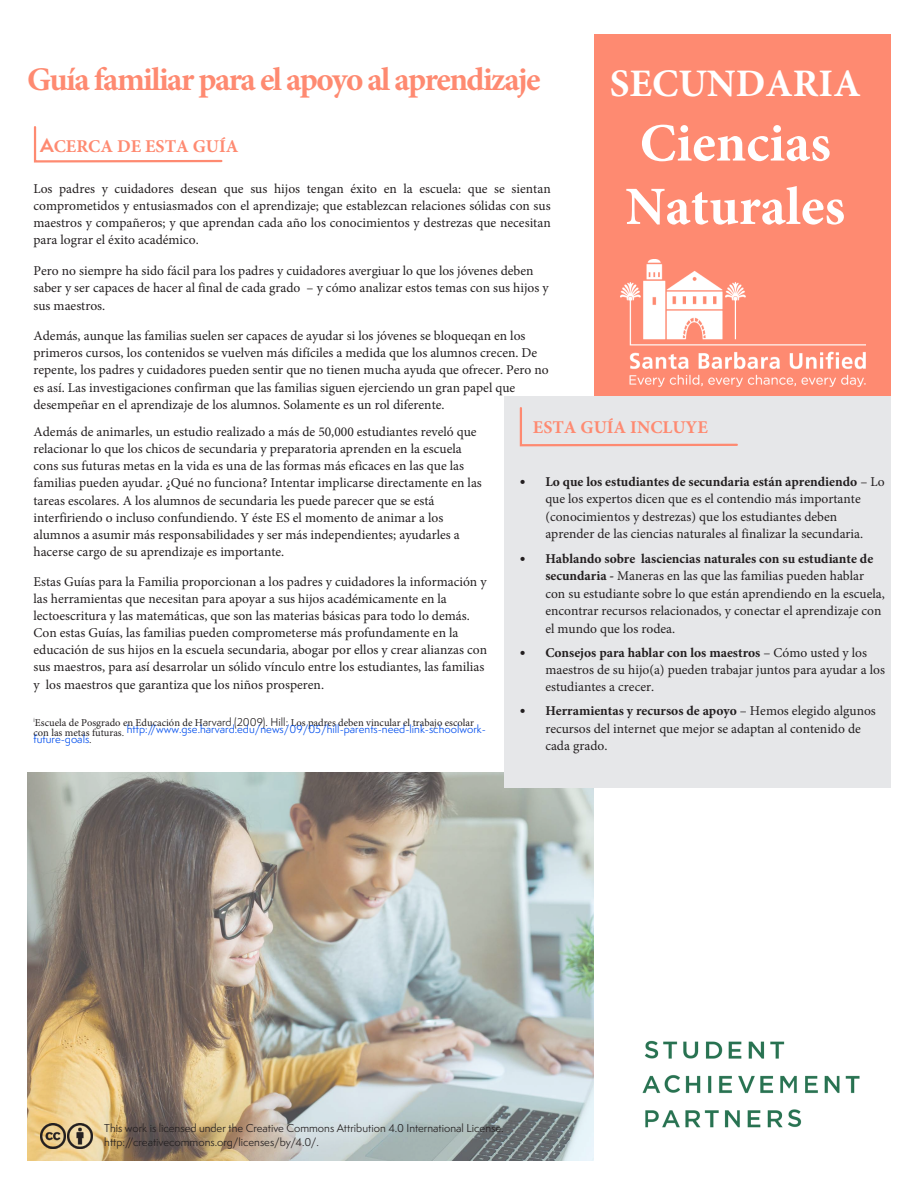
<style>
.page{position:relative;width:918px;height:1188px;background:#fff}
.page>*{position:absolute;margin:0;border:0;box-sizing:border-box;transform-origin:0 0}
.t1{font:700 54px/63.4px "Minion Pro";color:#fff}
.t2{font:700 39px "Minion Pro";color:#fff}
.t3{font:700 33px "Minion Pro";letter-spacing:-.045em;color:#fe8a71}
.t4{font:700 18px "Minion Pro";color:#fe8a71}
.t5{font:13.5px/17.1px "Minion Pro";color:#231f20}
.t6{font:10.5px "Semplicita Pro";color:#231f20}
.t7{font:10.5px/10.5px "Semplicita Pro";color:#004eee}
.t8{font:10.5px "Minion Pro";color:#231f20}
.s1{font-family:"Semplicita Pro"}
.s2{font-family:"Semplicita Pro";font-weight:600}
.s3{font-weight:700}
.s4{font-family:"Minion Pro";color:#231f20}
.s5{color:#231f20}
</style>
<div class="page">
<img style="left:27px;top:772px;width:567px;height:389px">
<div style="left:594px;top:34px;width:297px;height:428px;background:#fe8a71"></div>
<svg style="left:33px;top:126px;width:190px;height:37px"></svg>
<img style="left:40px;top:1123px;width:52px;height:25px">
<div style="left:504px;top:396px;width:387px;height:391px;background:#e6e7e9"></div>
<svg style="left:519px;top:420px;width:219px;height:27px"></svg>
<img style="left:642px;top:1040px;width:218px;height:88px">
<img style="left:519px;top:259px;width:346px;height:161px">
<p class="t3" style="left:27px;top:56px;width:515px">Guía familiar para el apoyo al aprendizaje</p>
<p class="t4" style="left:40px;top:134px;width:200px"><span class="s1">A</span>CERCA DE ESTA GUÍA</p>
<p class="t2" style="left:610px;top:57px;width:253px">SECUNDARIA</p>
<p class="t1" style="left:625px;top:111px;width:221px">Ciencias<br>Naturales</p>
<p class="t5" style="left:33px;top:180px;width:519px;text-align:justify">Los padres y cuidadores desean que sus hijos tengan éxito en la escuela: que se sientan comprometidos y entusiasmados con el aprendizaje; que establezcan relaciones sólidas con sus maestros y compañeros; y que aprendan cada año los conocimientos y destrezas que necesitan para lograr el éxito académico.</p>
<p class="t5" style="left:33px;top:262px;width:517px">Pero no siempre ha sido fácil para los padres y cuidadores avergiuar lo que los jóvenes deben saber y ser capaces de hacer al final de cada grado – y cómo analizar estos temas con sus hijos y sus maestros.</p>
<p class="t5" style="left:33px;top:328px;width:517px">Además, aunque las familias suelen ser capaces de ayudar si los jóvenes se bloqueqan en los primeros cursos, los contenidos se vuelven más difíciles a medida que los alumnos crecen. De repente, los padres y cuidadores pueden sentir que no tienen mucha ayuda que ofrecer. Pero no es así. Las investigaciones confirman que las familias siguen ejerciendo un gran papel que desempeñar en el aprendizaje de los alumnos. Solamente es un rol diferente.</p>
<p class="t5" style="left:33px;top:424px;width:450px">Además de animarles, un estudio realizado a más de 50,000 estudiantes reveló que relacionar lo que los chicos de secundaria y preparatoria aprenden en la escuela cons sus futuras metas en la vida es una de las formas más eficaces en las que las familias pueden ayudar. ¿Qué no funciona? Intentar implicarse directamente en las tareas escolares. A los alumnos de secundaria les puede parecer que se está interfiriendo o incluso confundiendo. Y éste ES el momento de animar a los alumnos a asumir más responsabilidades y ser más independientes; ayudarles a hacerse cargo de su aprendizaje es importante.</p>
<p class="t5" style="left:33px;top:573px;width:455px">Estas Guías para la Familia proporcionan a los padres y cuidadores la información y las herramientas que necesitan para apoyar a sus hijos académicamente en la lectoescritura y las matemáticas, que son las materias básicas para todo lo demás.<br>Con estas Guías, las familias pueden comprometerse más profundamente en la educación de sus hijos en la escuela secundaria, abogar por ellos y crear alianzas con sus maestros, para así desarrolar un sólido vínculo entre los estudiantes, las familias y los maestros que garantiza que los niños prosperen.</p>
<p class="t8" style="left:33px;top:715px;width:442px"><sup>i</sup>Escuela de Posgrado en Educación de H<span class="s1">arvard (2009). Hill:</span> Los padres deben vincular el trabajo escolar</p>
<p class="t4" style="left:533px;top:414px;width:176px">ESTA GUÍA INCLUYE</p>
<p class="t5" style="left:545px;top:473px;width:341px;line-height:17.5px;text-indent:-26px"><span class="s2">•</span> <span class="s3">Lo que los estudiantes de secundaria están aprendiendo</span> – Lo que los expertos dicen que es el contendio más importante (conocimientos y destrezas) que los estudiantes deben aprender de las ciencias naturales al finalizar la secundaria.</p>
<p class="t5" style="left:545px;top:550px;width:341px;line-height:17.5px;text-indent:-26px"><span class="s2">•</span> <span class="s3">Hablando sobre lasciencias naturales con su estudiante de secundaria -</span> Maneras en las que las familias pueden hablar con su estudiante sobre lo que están aprendiendo en la escuela, encontrar recursos relacionados, y conectar el aprendizaje con el mundo que los rodea.</p>
<p class="t5" style="left:545px;top:644px;width:341px;text-indent:-26px"><span class="s2">•</span> <span class="s3">Consejos para hablar con los maestros</span> – Cómo usted y los maestros de su hijo(a) pueden trabajar juntos para ayudar a los estudiantes a crecer.</p>
<p class="t5" style="left:545px;top:702px;width:332px;text-indent:-26px"><span class="s2">•</span> <span class="s3">Herramientas y recursos de apoyo</span> – Hemos elegido algunos recursos del internet que mejor se adaptan al contenido de cada grado.</p>
<p class="t7" style="left:33px;top:723px;width:454px"><span class="s4">con las metas futuras</span><span class="s5">.</span> http://www.gse.harvard.edu/news/09/05/hill-parents-need-link-schoolwork&shy;future-goals<span class="s5">.</span></p>
<p class="t6" style="left:104px;top:1120px;width:401px">This work is licensed under the Creative Commons Attribution 4.0 International License.</p>
<p class="t6" style="left:104px;top:1135px;width:216px">http://creativecommons.org/licenses/by/4.0/.</p>
</div>
